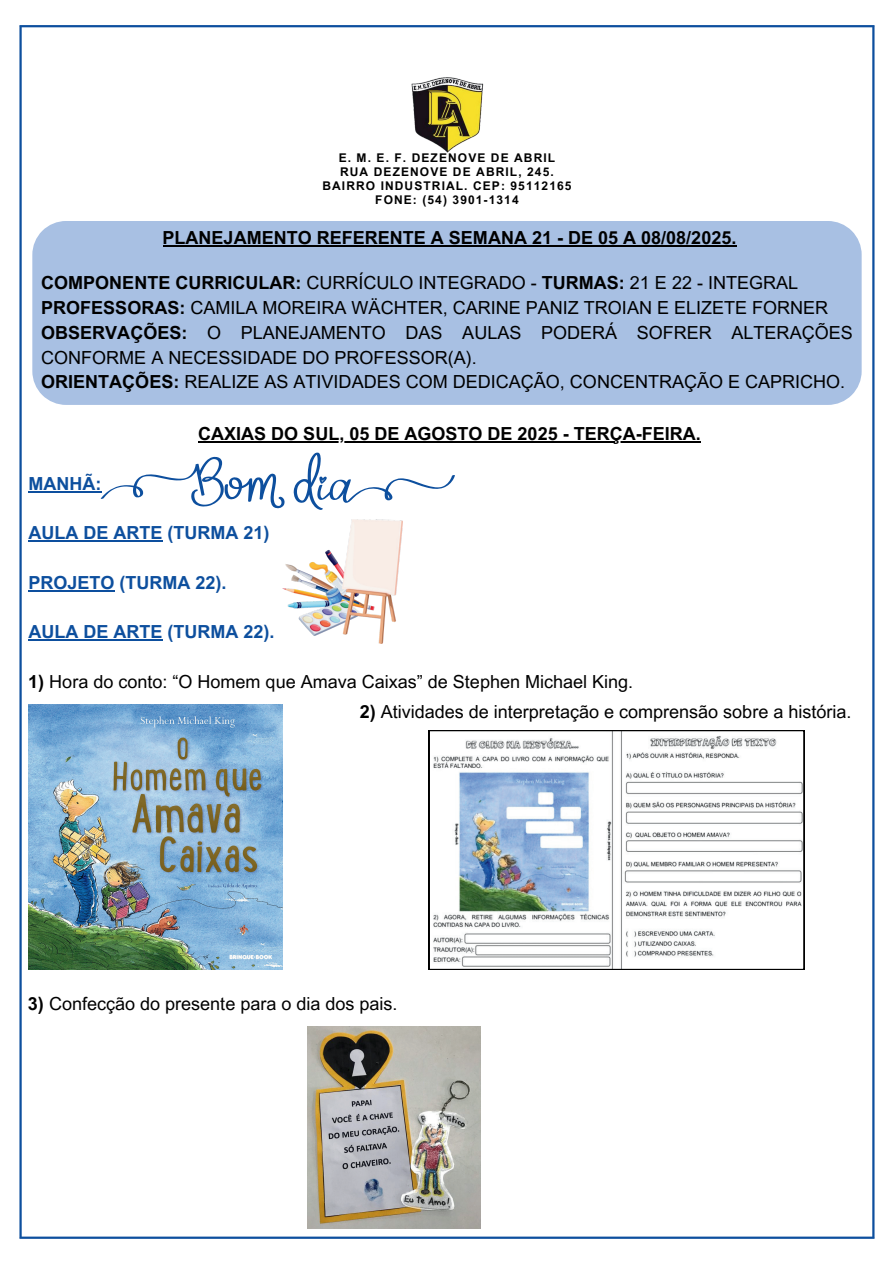
<style>
.page{position:relative;width:894px;height:1264px;background:#fff}
.page>*{position:absolute;margin:0;border:0;box-sizing:border-box;transform-origin:0 0}
.t1{font:18px/24.8px "Arial MT Pro";color:#000}
.t2{font:700 18px "Arial MT Pro";color:#000}
.t3{font:700 18px "Arial MT Pro";color:#0d4f9e}
.t4{font:700 12px/14px "Arial MT Pro";letter-spacing:.09em;color:#000;text-align:center}
.s1{font-weight:700}
</style>
<div class="page">
<hr style="left:19px;top:27px;width:3px;height:1209px;background:#0d4f9e">
<hr style="left:872px;top:27px;width:2px;height:1209px;background:#0d4f9e">
<hr style="left:19px;top:25px;width:855px;height:2px;background:#0d4f9e">
<hr style="left:19px;top:1236px;width:855px;height:2px;background:#0d4f9e">
<div style="left:32px;top:221px;width:829px;height:184px;background:#a8c0e3"></div>
<img style="left:411px;top:77px;width:73px;height:75px">
<hr style="left:198px;top:441px;width:502px;height:1px;background:#000">
<hr style="left:28px;top:491px;width:73px;height:1px;background:#0d4f9e">
<hr style="left:28px;top:540px;width:134px;height:1px;background:#0d4f9e">
<hr style="left:28px;top:590px;width:86px;height:1px;background:#0d4f9e">
<hr style="left:28px;top:639px;width:134px;height:1px;background:#0d4f9e">
<img style="left:282px;top:519px;width:120px;height:124px">
<svg style="left:100px;top:452px;width:355px;height:58px"></svg>
<img style="left:28px;top:704px;width:255px;height:265px">
<svg style="left:428px;top:730px;width:376px;height:239px"></svg>
<img style="left:307px;top:1026px;width:173px;height:201px">
<hr style="left:162px;top:245px;width:574px;height:1px;background:#000">
<p class="t4" style="left:322px;top:151px;width:250px">E. M. E. F. DEZENOVE DE ABRIL<br>RUA DEZENOVE DE ABRIL, 245.<br>BAIRRO INDUSTRIAL. CEP: 95112165<br>FONE: (54) 3901-1314</p>
<p class="t2" style="left:162px;top:227px;width:575px">PLANEJAMENTO REFERENTE A SEMANA 21 - DE 05 A 08/08/2025.</p>
<p class="t1" style="left:41px;top:271px;width:812px"><span class="s1">COMPONENTE CURRICULAR:</span> CURRÍCULO INTEGRADO - <span class="s1">TURMAS:</span> 21 E 22 - INTEGRAL <span class="s1">PROFESSORAS:</span> CAMILA MOREIRA WÄCHTER, CARINE PANIZ TROIAN E ELIZETE FORNER <span class="s1">OBSERVAÇÕES:</span> O PLANEJAMENTO DAS AULAS PODERÁ SOFRER ALTERAÇÕES CONFORME A NECESSIDADE DO PROFESSOR(A).<br><span class="s1">ORIENTAÇÕES:</span> REALIZE AS ATIVIDADES COM DEDICAÇÃO, CONCENTRAÇÃO E CAPRICHO.</p>
<p class="t2" style="left:198px;top:423px;width:504px">CAXIAS DO SUL, 05 DE AGOSTO DE 2025 - TERÇA-FEIRA.</p>
<p class="t3" style="left:28px;top:473px;width:74px">MANHÃ:</p>
<p class="t3" style="left:28px;top:522px;width:243px">AULA DE ARTE (TURMA 21)</p>
<p class="t3" style="left:28px;top:572px;width:200px">PROJETO (TURMA 22).</p>
<p class="t3" style="left:28px;top:621px;width:248px">AULA DE ARTE (TURMA 22).</p>
<p class="t1" style="left:28px;top:670px;width:606px"><span class="s1">1)</span> Hora do conto: “O Homem que Amava Caixas” de Stephen Michael King.</p>
<p class="t1" style="left:359px;top:700px;width:493px"><span class="s1">2)</span> Atividades de interpretação e comprensão sobre a história.</p>
<p class="t1" style="left:28px;top:992px;width:371px"><span class="s1">3)</span> Confecção do presente para o dia dos pais.</p>
</div>
